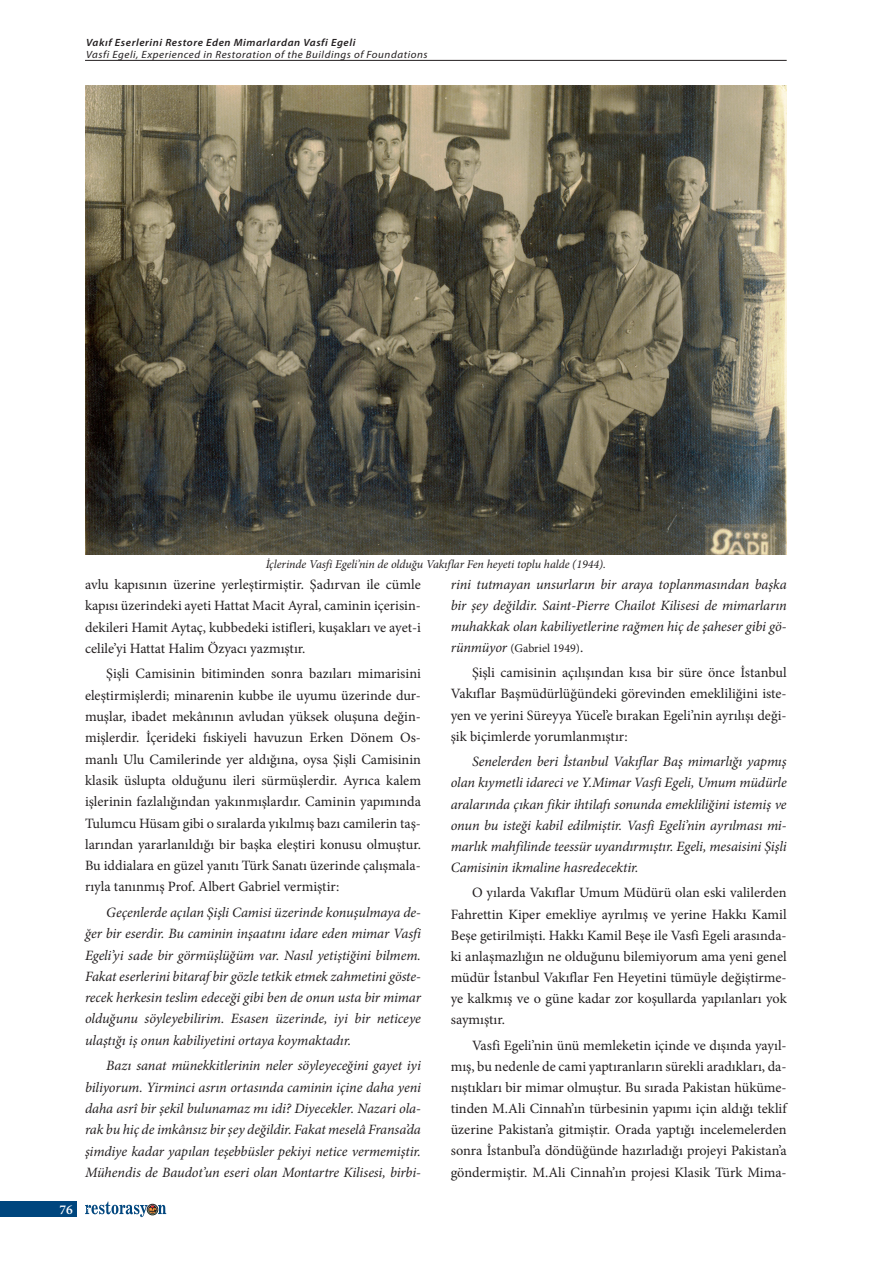
<style>
.page{position:relative;width:893px;height:1263px;background:#fff}
.page>*{position:absolute;margin:0;border:0;box-sizing:border-box;transform-origin:0 0}
.METİN_TEMEL{font:14.25px/21.1px "Minion Pro";color:#231f20;text-align:justify}
.METİN_TEMEL-2{font:italic 14.25px/21.3px "Minion Pro";letter-spacing:-.01em;color:#231f20;text-align:justify}
.t1{font:600 13.5px "Minion Pro";color:#fff}
.ResimAlti{font:italic 12px "Minion Pro";letter-spacing:-.005em;color:#231f20}
.METİN_TEMEL-3{font:12px "Minion Pro";color:#231f20}
.t2{font:italic 10.5px "Myriad Pro";letter-spacing:.05em;color:#231f20;scale:1.05 1}
.t3{font:italic 600 10.5px "Myriad Pro";letter-spacing:.05em;color:#231f20;scale:1.05 1}
.s1{font-style:italic;font-size:14.25px}
.s2{font-size:14.25px}
</style>
<div class="page">
<div style="left:0;top:1202px;width:77px;height:15px;background:#00467e"></div>
<svg style="left:85px;top:1201px;width:81px;height:16px"></svg>
<hr style="left:85px;top:60px;width:702px;height:1px;background:#231f20">
<img style="left:85px;top:85px;width:702px;height:470px">
<p class="t3" style="left:86px;top:36px;width:258px">Vakıf Eserlerini Restore Eden Mimarlardan Vasfi Egeli</p>
<p class="t2" style="left:86px;top:48px;width:327px">Vasfi Egeli, Experienced in Restoration of the Buildings of Foundations</p>
<p class="t1" style="left:60px;top:1200px;width:15px">76</p>
<p class="ResimAlti" style="left:266px;top:556px;width:342px">İçlerinde Vasfi Egeli’nin de olduğu Vakıflar Fen heyeti toplu halde (1944).</p>
<p class="METİN_TEMEL" style="left:85px;top:574px;width:337px">avlu kapısının üzerine yerleştirmiştir. Şadırvan ile cümle kapısı üzerindeki ayeti Hattat Macit Ayral, caminin içerisin&shy;dekileri Hamit Aytaç, kubbedeki istifleri, kuşakları ve ayet-i celile’yi Hattat Halim Özyacı yazmıştır.</p>
<p class="METİN_TEMEL" style="left:85px;top:663px;width:337px;text-indent:21px">Şişli Camisinin bitiminden sonra bazıları mimarisini eleştirmişlerdi; minarenin kubbe ile uyumu üzerinde dur&shy;muşlar, ibadet mekânının avludan yüksek oluşuna değin&shy;mişlerdir. İçerideki fıskiyeli havuzun Erken Dönem Os&shy;manlı Ulu Camilerinde yer aldığına, oysa Şişli Camisinin klasik üslupta olduğunu ileri sürmüşlerdir. Ayrıca kalem işlerinin fazlalığından yakınmışlardır. Caminin yapımında Tulumcu Hüsam gibi o sıralarda yıkılmış bazı camilerin taş&shy;larından yararlanıldığı bir başka eleştiri konusu olmuştur.<br>Bu iddialara en güzel yanıtı Türk Sanatı üzerinde çalışmala&shy;rıyla tanınmış Prof. Albert Gabriel vermiştir:</p>
<p class="METİN_TEMEL-2" style="left:85px;top:902px;width:337px;text-indent:21px">Geçenlerde açılan Şişli Camisi üzerinde konuşulmaya de&shy;ğer bir eserdir. Bu caminin inşaatını idare eden mimar Vasfi Egeli’yi sade bir görmüşlüğüm var. Nasıl yetiştiğini bilmem.<br>Fakat eserlerini bitaraf bir gözle tetkik etmek zahmetini göste&shy;recek herkesin teslim edeceği gibi ben de onun usta bir mimar olduğunu söyleyebilirim. Esasen üzerinde, iyi bir neticeye ulaştığı iş onun kabiliyetini ortaya koymaktadır.</p>
<p class="METİN_TEMEL-2" style="left:85px;top:1055px;width:337px;text-indent:21px">Bazı sanat münekkitlerinin neler söyleyeceğini gayet iyi biliyorum. Yirminci asrın ortasında caminin içine daha yeni daha asrî bir şekil bulunamaz mı idi? Diyecekler. Nazari ola&shy;rak bu hiç de imkânsız bir şey değildir. Fakat meselâ Fransa’da şimdiye kadar yapılan teşebbüsler pekiyi netice vermemiştir.<br>Mühendis de Baudot’un eseri olan Montartre Kilisesi, birbi-</p>
<p class="METİN_TEMEL-2" style="left:451px;top:574px;width:337px">rini tutmayan unsurların bir araya toplanmasından başka bir şey değildir. Saint-Pierre Chailot Kilisesi de mimarların muhakkak olan kabiliyetlerine rağmen hiç de şaheser gibi gö-</p>
<p class="METİN_TEMEL-3" style="left:451px;top:640px;width:134px"><span class="s1">rünmüyor</span> (Gabriel 1949)<span class="s2">.</span></p>
<p class="METİN_TEMEL" style="left:451px;top:662px;width:337px;text-indent:21px">Şişli camisinin açılışından kısa bir süre önce İstanbul Vakıflar Başmüdürlüğündeki görevinden emekliliğini iste&shy;yen ve yerini Süreyya Yücel’e bırakan Egeli’nin ayrılışı deği&shy;şik biçimlerde yorumlanmıştır:</p>
<p class="METİN_TEMEL-2" style="left:451px;top:751px;width:337px;text-indent:21px">Senelerden beri İstanbul Vakıflar Baş mimarlığı yapmış olan kıymetli idareci ve Y.Mimar Vasfi Egeli, Umum müdürle aralarında çıkan fikir ihtilafı sonunda emekliliğini istemiş ve onun bu isteği kabil edilmiştir. Vasfi Egeli’nin ayrılması mi&shy;marlık mahfilinde teessür uyandırmıştır. Egeli, mesaisini Şişli Camisinin ikmaline hasredecektir.</p>
<p class="METİN_TEMEL" style="left:451px;top:882px;width:337px;text-indent:21px">O yılarda Vakıflar Umum Müdürü olan eski valilerden Fahrettin Kiper emekliye ayrılmış ve yerine Hakkı Kamil Beşe getirilmişti. Hakkı Kamil Beşe ile Vasfi Egeli arasında&shy;ki anlaşmazlığın ne olduğunu bilemiyorum ama yeni genel müdür İstanbul Vakıflar Fen Heyetini tümüyle değiştirme&shy;ye kalkmış ve o güne kadar zor koşullarda yapılanları yok saymıştır.</p>
<p class="METİN_TEMEL" style="left:451px;top:1035px;width:337px;text-indent:21px">Vasfi Egeli’nin ünü memleketin içinde ve dışında yayıl&shy;mış, bu nedenle de cami yaptıranların sürekli aradıkları, da&shy;nıştıkları bir mimar olmuştur. Bu sırada Pakistan hüküme&shy;tinden M.Ali Cinnah’ın türbesinin yapımı için aldığı teklif üzerine Pakistan’a gitmiştir. Orada yaptığı incelemelerden sonra İstanbul’a döndüğünde hazırladığı projeyi Pakistan’a göndermiştir. M.Ali Cinnah’ın projesi Klasik Türk Mima-</p>
</div>
